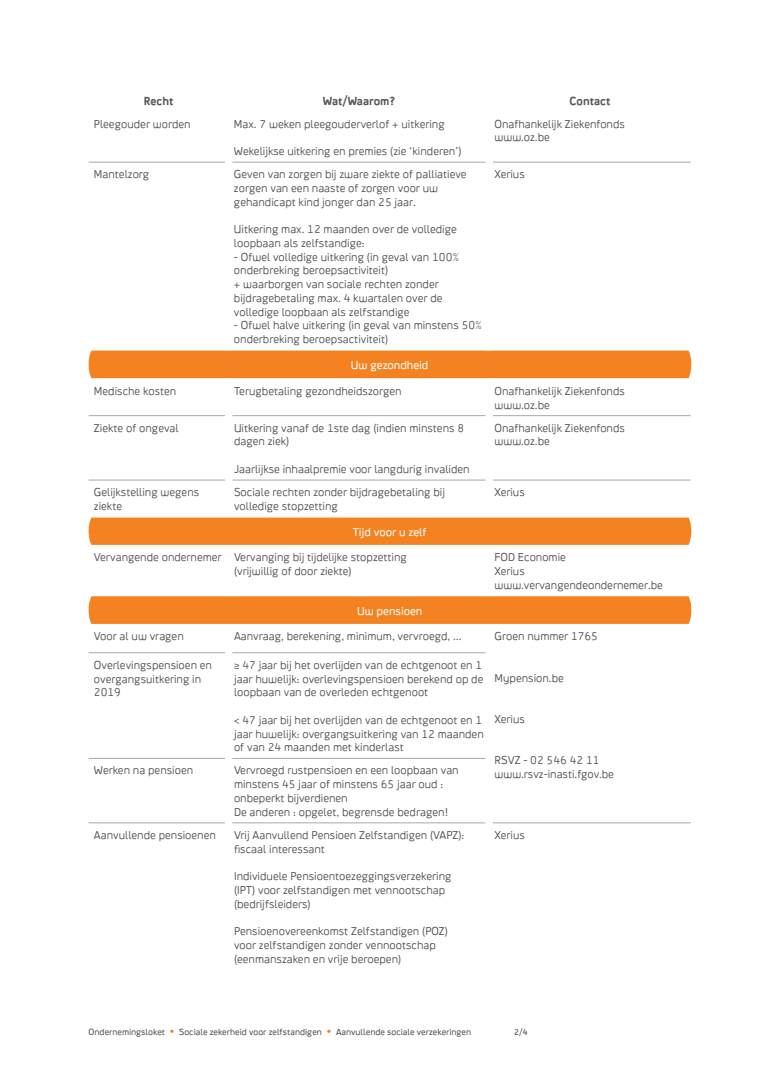
<style>
.page{position:relative;width:780px;height:1088px;background:#fff}
.page>*{position:absolute;margin:0;border:0;box-sizing:border-box;transform-origin:0 0}
.t1{font:11.25px/13.8px "Crank 8 Minus Two";color:#57585a}
.t2{font:11.25px "Crank 8 Minus One";color:#fff}
.t3{font:11.25px "Crank 8 Plus Two";color:#57585a}
.t4{font:8.75px "Crank 8 Minus One";color:#57585a}
.t5{font:8.12px "Crank 8";color:#57585a}
.s1{font-size:16.25px;color:#f58220}
</style>
<div class="page">
<div style="left:89px;top:350px;width:602px;height:28px;background:#f58220"></div>
<svg style="left:89px;top:596px;width:602px;height:28px;background:#f58323"></svg>
<svg style="left:89px;top:517px;width:602px;height:28px;background:#f58526"></svg>
<hr style="left:89px;top:162px;width:136px;height:1px;background:#a8a9ad">
<hr style="left:232px;top:162px;width:253px;height:1px;background:#a8a9ad">
<hr style="left:493px;top:162px;width:197px;height:1px;background:#a8a9ad">
<hr style="left:89px;top:415px;width:136px;height:1px;background:#a8a9ad">
<hr style="left:232px;top:415px;width:253px;height:1px;background:#a8a9ad">
<hr style="left:493px;top:415px;width:197px;height:1px;background:#a8a9ad">
<hr style="left:89px;top:480px;width:136px;height:1px;background:#a8a9ad">
<hr style="left:232px;top:480px;width:253px;height:1px;background:#a8a9ad">
<hr style="left:493px;top:480px;width:197px;height:1px;background:#a8a9ad">
<hr style="left:89px;top:652px;width:136px;height:1px;background:#a8a9ad">
<hr style="left:232px;top:652px;width:253px;height:1px;background:#a8a9ad">
<hr style="left:89px;top:758px;width:136px;height:1px;background:#a8a9ad">
<hr style="left:232px;top:758px;width:253px;height:1px;background:#a8a9ad">
<hr style="left:89px;top:822px;width:136px;height:1px;background:#a8a9ad">
<hr style="left:232px;top:822px;width:253px;height:1px;background:#a8a9ad">
<hr style="left:493px;top:822px;width:197px;height:1px;background:#a8a9ad">
<p class="t3" style="left:144px;top:94px;width:31px">Recht</p>
<p class="t3" style="left:323px;top:94px;width:74px">Wat/Waarom?</p>
<p class="t3" style="left:569px;top:94px;width:42px">Contact</p>
<p class="t1" style="left:94px;top:117px;width:98px">Pleegouder worden</p>
<p class="t1" style="left:234px;top:117px;width:212px">Max. 7 weken pleegouderverlof + uitkering</p>
<p class="t1" style="left:234px;top:144px;width:229px">Wekelijkse uitkering en premies (zie ‘kinderen’)</p>
<p class="t1" style="left:494px;top:117px;width:132px">Onafhankelijk Ziekenfonds www.oz.be</p>
<p class="t1" style="left:94px;top:167px;width:57px">Mantelzorg</p>
<p class="t1" style="left:234px;top:167px;width:234px">Geven van zorgen bij zware ziekte of palliatieve zorgen van een naaste of zorgen voor uw gehandicapt kind jonger dan 25 jaar.</p>
<p class="t1" style="left:234px;top:222px;width:224px">Uitkering max. 12 maanden over de volledige loopbaan als zelfstandige:</p>
<p class="t1" style="left:234px;top:250px;width:227px">- Ofwel volledige uitkering (in geval van 100% onderbreking beroepsactiviteit)<br>+ waarborgen van sociale rechten zonder bijdragebetaling max. 4 kwartalen over de volledige loopbaan als zelfstandige</p>
<p class="t1" style="left:234px;top:319px;width:249px">- Ofwel halve uitkering (in geval van minstens 50% onderbreking beroepsactiviteit)</p>
<p class="t2" style="left:351px;top:358px;width:79px">Uw gezondheid</p>
<p class="t1" style="left:494px;top:167px;width:32px">Xerius</p>
<p class="t1" style="left:94px;top:384px;width:84px">Medische kosten</p>
<p class="t1" style="left:234px;top:384px;width:169px">Terugbetaling gezondheidszorgen</p>
<p class="t1" style="left:494px;top:384px;width:132px">Onafhankelijk Ziekenfonds www.oz.be</p>
<p class="t1" style="left:94px;top:421px;width:86px">Ziekte of ongeval</p>
<p class="t1" style="left:234px;top:421px;width:232px">Uitkering vanaf de 1ste dag (indien minstens 8 dagen ziek)</p>
<p class="t1" style="left:234px;top:462px;width:237px">Jaarlijkse inhaalpremie voor langdurig invaliden</p>
<p class="t1" style="left:494px;top:421px;width:132px">Onafhankelijk Ziekenfonds www.oz.be</p>
<p class="t1" style="left:94px;top:485px;width:107px">Gelijkstelling wegens ziekte</p>
<p class="t1" style="left:234px;top:485px;width:213px">Sociale rechten zonder bijdragebetaling bij volledige stopzetting</p>
<p class="t1" style="left:494px;top:485px;width:32px">Xerius</p>
<p class="t2" style="left:353px;top:525px;width:76px">Tijd voor u zelf</p>
<p class="t1" style="left:234px;top:550px;width:174px;text-indent:-140px">Vervangende ondernemer Vervanging bij tijdelijke stopzetting (vrijwillig of door ziekte)</p>
<p class="t1" style="left:494px;top:550px;width:170px">FOD Economie<br>Xerius www.vervangendeondernemer.be</p>
<p class="t2" style="left:357px;top:604px;width:67px">Uw pensioen</p>
<p class="t1" style="left:94px;top:629px;width:91px">Voor al uw vragen</p>
<p class="t1" style="left:234px;top:629px;width:229px">Aanvraag, berekening, minimum, vervroegd, …</p>
<p class="t1" style="left:494px;top:629px;width:105px">Groen nummer 1765</p>
<p class="t1" style="left:494px;top:671px;width:71px">Mypension.be</p>
<p class="t1" style="left:494px;top:712px;width:32px">Xerius</p>
<p class="t1" style="left:494px;top:753px;width:121px">RSVZ - 02 546 42 11 www.rsvz-inasti.fgov.be</p>
<p class="t1" style="left:94px;top:658px;width:120px">Overlevingspensioen en overgangsuitkering in<br>2019</p>
<p class="t1" style="left:234px;top:658px;width:251px;text-align:justify">≥ 47 jaar bij het overlijden van de echtgenoot en 1 jaar huwelijk: overlevingspensioen berekend op de loopbaan van de overleden echtgenoot</p>
<p class="t1" style="left:234px;top:713px;width:251px">&lt; 47 jaar bij het overlijden van de echtgenoot en 1 jaar huwelijk: overgangsuitkering van 12 maanden of van 24 maanden met kinderlast</p>
<p class="t1" style="left:94px;top:763px;width:101px">Werken na pensioen</p>
<p class="t1" style="left:234px;top:763px;width:226px">Vervroegd rustpensioen en een loopbaan van minstens 45 jaar of minstens 65 jaar oud : onbeperkt bijverdienen<br>De anderen : opgelet, begrensde bedragen!</p>
<p class="t1" style="left:94px;top:828px;width:123px">Aanvullende pensioenen</p>
<p class="t1" style="left:234px;top:828px;width:232px">Vrij Aanvullend Pensioen Zelfstandigen (VAPZ): fiscaal interessant</p>
<p class="t1" style="left:234px;top:869px;width:219px">Individuele Pensioentoezeggingsverzekering (IPT) voor zelfstandigen met vennootschap (bedrijfsleiders)</p>
<p class="t1" style="left:234px;top:924px;width:215px">Pensioenovereenkomst Zelfstandigen (POZ) voor zelfstandigen zonder vennootschap (eenmanszaken en vrije beroepen)</p>
<p class="t1" style="left:494px;top:828px;width:32px">Xerius</p>
<p class="t4" style="left:89px;top:1026px;width:384px">Ondernemingsloket <span class="s1">•</span> Sociale zekerheid voor zelfstandigen <span class="s1">•</span> Aanvullende sociale verzekeringen</p>
<p class="t5" style="left:514px;top:1027px;width:15px">2/4</p>
</div>
